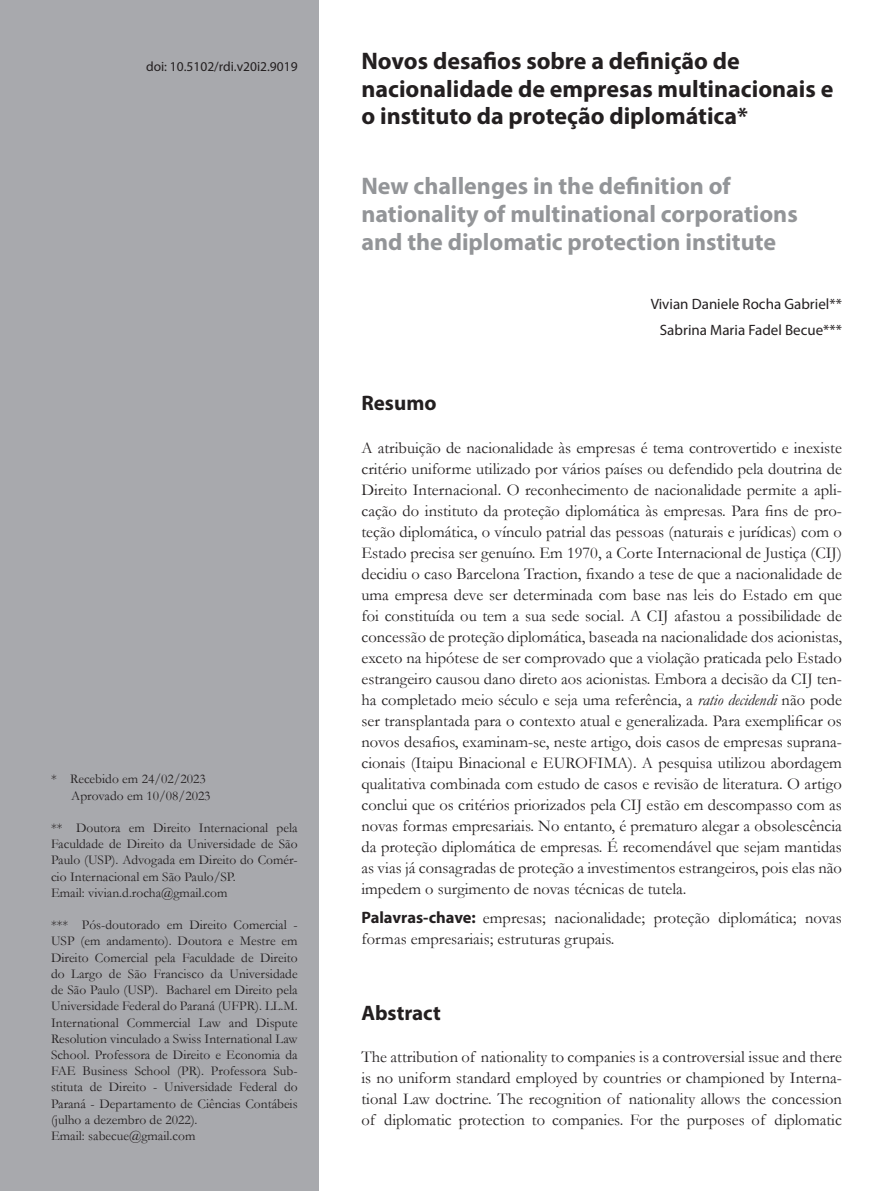
<style>
.page{position:relative;width:893px;height:1191px;background:#fff}
.page>*{position:absolute;margin:0;border:0;box-sizing:border-box;transform-origin:0 0}
.Tit2{font:700 24px/27.6px "Myriad Pro";color:#939598}
.Tit{font:700 24px/27.6px "Myriad Pro";color:#231f20}
.subt_resumo{font:700 21px "Myriad Pro";color:#231f20}
.text_sem_recuo{font:16.5px/21px "Garamond";color:#231f20;text-align:justify}
.Myriad_10{font:15px "Myriad Pro";color:#231f20}
.curriculum{font:13.5px/16.2px "Garamond";color:#231f20;text-align:justify}
.Doi{font:13.5px "Myriad Pro";color:#231f20}
.s1{font-style:italic}
.s2{font-family:"Myriad Pro";font-weight:700}
</style>
<div class="page">
<div style="left:0;top:0;width:319px;height:1191px;background:#a8a9ad"></div>
<p class="Doi" style="left:146px;top:58px;width:153px">doi: 10.5102/rdi.v20i2.9019</p>
<p class="Tit" style="left:361px;top:46px;width:473px">Novos desafios sobre a definição de nacionalidade de empresas multinacionais e o instituto da proteção diplomática*</p>
<p class="Tit2" style="left:361px;top:172px;width:438px">New challenges in the definition of nationality of multinational corporations and the diplomatic protection institute</p>
<p class="curriculum" style="left:51px;top:770px;width:156px">* Recebido em 24/02/2023</p>
<p class="curriculum" style="left:71px;top:787px;width:141px">Aprovado em 10/08/2023</p>
<p class="curriculum" style="left:51px;top:819px;width:248px">** Doutora em Direito Internacional pela Faculdade de Direito da Universidade de São Paulo (USP). Advogada em Direito do Comér&shy;cio Internacional em São Paulo/SP.</p>
<p class="curriculum" style="left:51px;top:884px;width:178px">Email: vivian.d.rocha@gmail.com</p>
<p class="curriculum" style="left:51px;top:916px;width:248px">*** Pós-doutorado em Direito Comercial - USP (em andamento). Doutora e Mestre em Direito Comercial pela Faculdade de Direito do Largo de São Francisco da Universidade de São Paulo (USP). Bacharel em Direito pela Universidade Federal do Paraná (UFPR). LL.M.<br>International Commercial Law and Dispute Resolution vinculado a Swiss International Law School. Professora de Direito e Economia da FAE Business School (PR). Professora Sub&shy;stituta de Direito - Universidade Federal do Paraná - Departamento de Ciências Contábeis (julho a dezembro de 2022).</p>
<p class="curriculum" style="left:51px;top:1127px;width:146px">Email: sabecue@gmail.com</p>
<p class="Myriad_10" style="left:651px;top:295px;width:193px">Vivian Daniele Rocha Gabriel**</p>
<p class="Myriad_10" style="left:660px;top:321px;width:184px">Sabrina Maria Fadel Becue***</p>
<p class="subt_resumo" style="left:361px;top:389px;width:77px">Resumo</p>
<p class="text_sem_recuo" style="left:361px;top:436px;width:482px">A atribuição de nacionalidade às empresas é tema controvertido e inexiste critério uniforme utilizado por vários países ou defendido pela doutrina de Direito Internacional. O reconhecimento de nacionalidade permite a apli&shy;cação do instituto da proteção diplomática às empresas. Para fins de pro&shy;teção diplomática, o vínculo patrial das pessoas (naturais e jurídicas) com o Estado precisa ser genuíno. Em 1970, a Corte Internacional de Justiça (CIJ) decidiu o caso Barcelona Traction, fixando a tese de que a nacionalidade de uma empresa deve ser determinada com base nas leis do Estado em que foi constituída ou tem a sua sede social. A CIJ afastou a possibilidade de concessão de proteção diplomática, baseada na nacionalidade dos acionistas, exceto na hipótese de ser comprovado que a violação praticada pelo Estado estrangeiro causou dano direto aos acionistas. Embora a decisão da CIJ ten&shy;ha completado meio século e seja uma referência, a <span class="s1">ratio decidendi</span> não pode ser transplantada para o contexto atual e generalizada. Para exemplificar os novos desafios, examinam-se, neste artigo, dois casos de empresas suprana&shy;cionais (Itaipu Binacional e EUROFIMA). A pesquisa utilizou abordagem qualitativa combinada com estudo de casos e revisão de literatura. O artigo conclui que os critérios priorizados pela CIJ estão em descompasso com as novas formas empresariais. No entanto, é prematuro alegar a obsolescência da proteção diplomática de empresas. É recomendável que sejam mantidas as vias já consagradas de proteção a investimentos estrangeiros, pois elas não impedem o surgimento de novas técnicas de tutela.</p>
<p class="text_sem_recuo" style="left:361px;top:907px;width:482px"><span class="s2">Palavras-chave:</span> empresas; nacionalidade; proteção diplomática; novas formas empresariais; estruturas grupais.</p>
<p class="subt_resumo" style="left:361px;top:998px;width:81px">Abstract</p>
<p class="text_sem_recuo" style="left:361px;top:1045px;width:482px">The attribution of nationality to companies is a controversial issue and there is no uniform standard employed by countries or championed by Interna&shy;tional Law doctrine. The recognition of nationality allows the concession of diplomatic protection to companies. For the purposes of diplomatic</p>
</div>
